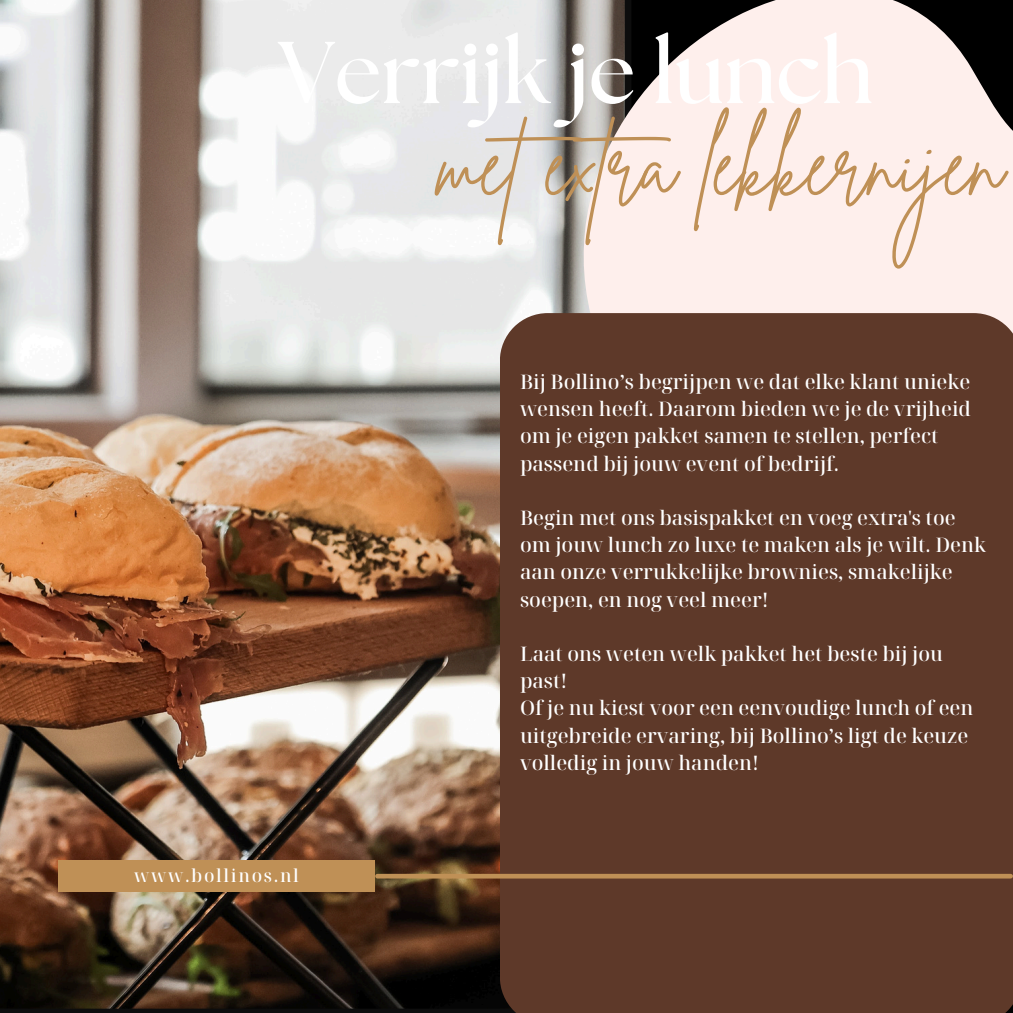
<style>
.page{position:relative;width:1013px;height:1013px;background:#fff}
.page>*{position:absolute;margin:0;border:0;box-sizing:border-box;transform-origin:0 0}
.t1{font:87.5px "Brittany Signature";color:#bf9056}
.t2{font:700 87.5px "The Seasons";color:#fff}
.t3{font:500 20px/27.2px "Noto Serif Display";color:#fff}
.t4{font:500 17.88px "Noto Serif Display";letter-spacing:.09em;color:#fff}
</style>
<div class="page">
<img style="left:0;top:0;width:500px;height:1012px">
<svg style="left:498px;top:0;width:514px;height:630px;background:#dcd1cf"></svg>
<div style="left:500px;top:313px;width:512px;height:699px;background:#5e3929"></div>
<div style="left:377px;top:873px;width:633px;height:5px;background:#bf9056"></div>
<div style="left:58px;top:860px;width:317px;height:31px;background:#bf9056"></div>
<h3 class="t2" style="left:278px;top:33px;width:596px">Verrijk je lunch</h3>
<h2 class="t1" style="left:438px;top:107px;width:567px">metextra lekkernijen</h2>
<h3 class="t4" style="left:134px;top:863px;width:166px">www.bollinos.nl</h3>
<p class="t3" style="left:520px;top:367px;width:452px">Bij Bollino’s begrijpen we dat elke klant unieke wensen heeft. Daarom bieden we je de vrijheid om je eigen pakket samen te stellen, perfect passend bij jouw event of bedrijf.</p>
<p class="t3" style="left:520px;top:503px;width:467px">Begin met ons basispakket en voeg extra's toe om jouw lunch zo luxe te maken als je wilt. Denk aan onze verrukkelijke brownies, smakelijke soepen, en nog veel meer!</p>
<h1 class="t3" style="left:520px;top:639px;width:455px">Laat ons weten welk pakket het beste bij jou past!<br>Of je nu kiest voor een eenvoudige lunch of een uitgebreide ervaring, bij Bollino’s ligt de keuze volledig in jouw handen!</h1>
</div>
